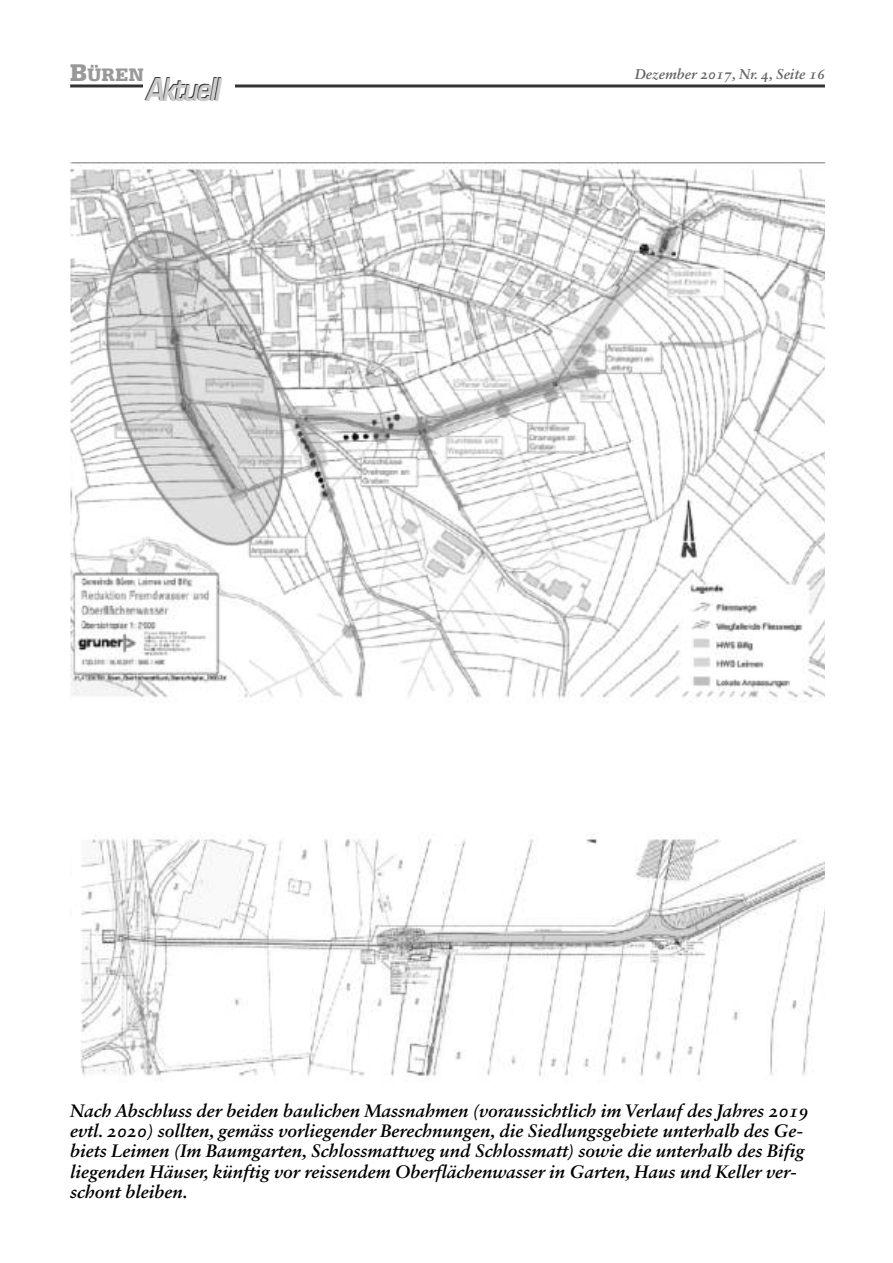
<style>
.page{position:relative;width:893px;height:1263px;background:#fff}
.page>*{position:absolute;margin:0;border:0;box-sizing:border-box;transform-origin:0 0}
.t1{font:italic 600 30.6px "Eurostile";letter-spacing:-.07em;color:#333;scale:.83 1}
.t2{font:900 19.2px "Serifa";color:#999}
.t3{font:18px/20.2px "Sabon Bold Italic Os F";color:#000}
.t4{font:14.25px "Sabon Bold Italic Os F";color:#666}
.s1{font-size:25.5px}
</style>
<div class="page">
<hr style="left:70px;top:84px;width:755px;height:3px;background:#333">
<div style="left:143px;top:83px;width:91px;height:5px;background:#fff"></div>
<img style="left:70px;top:162px;width:755px;height:541px">
<img style="left:70px;top:834px;width:755px;height:243px">
<p class="t2" style="left:70px;top:68px;width:75px"><span class="s1">B</span>ÜREN</p>
<p class="t4" style="left:635px;top:68px;width:192px">Dezember 2017, Nr. 4, Seite 16</p>
<h1 class="t1" style="left:145px;top:77px;width:91px">Aktuell</h1>
<p class="t3" style="left:70px;top:1102px;width:740px">Nach Abschluss der beiden baulichen Massnahmen (voraussichtlich im Verlauf des Jahres 2019 evtl. 2020) sollten, gemäss vorliegender Berechnungen, die Siedlungsgebiete unterhalb des Ge&shy;biets Leimen (Im Baumgarten, Schlossmattweg und Schlossmatt) sowie die unterhalb des Bifig liegenden Häuser, künftig vor reissendem Oberflächenwasser in Garten, Haus und Keller ver&shy;schont bleiben.</p>
</div>
